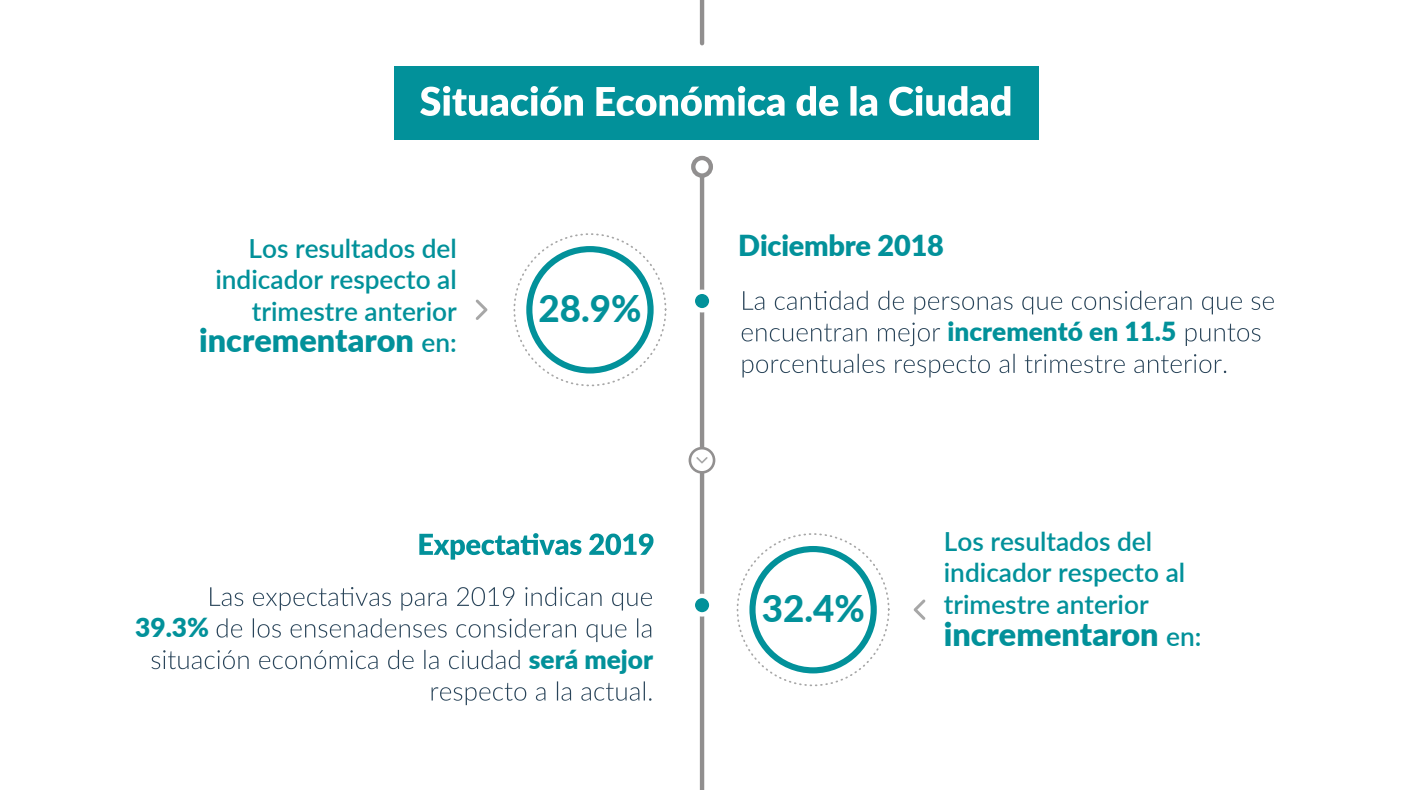
<style>
.page{position:relative;width:1420px;height:790px;background:#fff}
.page>*{position:absolute;margin:0;border:0;box-sizing:border-box;transform-origin:0 0}
.t1{font:900 39.38px "Lato";color:#fff}
.t2{font:800 36.75px "Lato";color:#02919a}
.t3{font:900 32.38px "Lato";color:#02919a}
.t4{font:900 28.88px "Lato";letter-spacing:-.01em;color:#02919a}
.t5{font:600 26.25px/31.5px "Lato";color:#02919a;text-align:right}
.t6{font:900 26.25px "Lato";color:#02919a}
.s1{font-weight:600;font-size:26.25px}
</style>
<div class="page">
<svg style="left:419px;top:533px;width:234px;height:26px"></svg>
<hr style="left:700px;top:167px;width:4px;height:622px;background:#918f8f">
<svg style="left:693px;top:158px;width:18px;height:17px"></svg>
<div style="left:691px;top:156px;width:22px;height:22px;border:4px solid #918f8f;border-radius:50%"></div>
<hr style="left:700px;top:0;width:4px;height:43px;background:#918f8f">
<div style="left:394px;top:66px;width:644px;height:74px;background:#02919a"></div>
<svg style="left:693px;top:291px;width:18px;height:19px"></svg>
<div style="left:691px;top:289px;width:22px;height:23px;border:4px solid #fff;border-radius:50%"></div>
<svg style="left:693px;top:595px;width:18px;height:19px"></svg>
<div style="left:691px;top:593px;width:22px;height:23px;border:4px solid #fff;border-radius:50%"></div>
<svg style="left:420px;top:86px;width:163px;height:30px"></svg>
<svg style="left:636px;top:86px;width:374px;height:30px"></svg>
<div style="left:526px;top:246px;width:128px;height:127px;border:6px solid #02919a;border-radius:50%"></div>
<div style="left:749px;top:545px;width:128px;height:128px;border:6px solid #02919a;border-radius:50%"></div>
<svg style="left:476px;top:299px;width:11px;height:21px"></svg>
<svg style="left:913px;top:599px;width:12px;height:20px"></svg>
<svg style="left:688px;top:446px;width:27px;height:27px"></svg>
<svg style="left:210px;top:586px;width:442px;height:24px"></svg>
<svg style="left:217px;top:618px;width:434px;height:23px"></svg>
<svg style="left:151px;top:649px;width:369px;height:19px"></svg>
<svg style="left:432px;top:681px;width:219px;height:23px"></svg>
<svg style="left:743px;top:290px;width:531px;height:24px"></svg>
<svg style="left:742px;top:322px;width:198px;height:24px"></svg>
<svg style="left:1186px;top:323px;width:74px;height:23px"></svg>
<svg style="left:742px;top:353px;width:484px;height:24px"></svg>
<p class="t5" style="left:215px;top:231px;width:243px">Los resultados del indicador respecto al trimestre anterior</p>
<p class="t3" style="left:199px;top:316px;width:259px">incrementaron <span class="s1">en:</span></p>
<h1 class="t1" style="left:594px;top:72px;width:43px">Ec</h1>
<h2 class="t2" style="left:538px;top:281px;width:105px">28.9%</h2>
<p class="t6" style="left:135px;top:607px;width:75px">39.3%</p>
<p class="t6" style="left:529px;top:639px;width:126px">será mejor</p>
<p class="t4" style="left:738px;top:223px;width:207px">Diciembre 2018</p>
<h2 class="t2" style="left:762px;top:580px;width:105px">32.4%</h2>
<p class="t6" style="left:947px;top:312px;width:230px">incrementó en 11.5</p>
<p class="t5" style="left:944px;top:524px;width:243px;text-align:left">Los resultados del indicador respecto al trimestre anterior</p>
<p class="t3" style="left:944px;top:609px;width:259px">incrementaron <span class="s1">en:</span></p>
</div>
